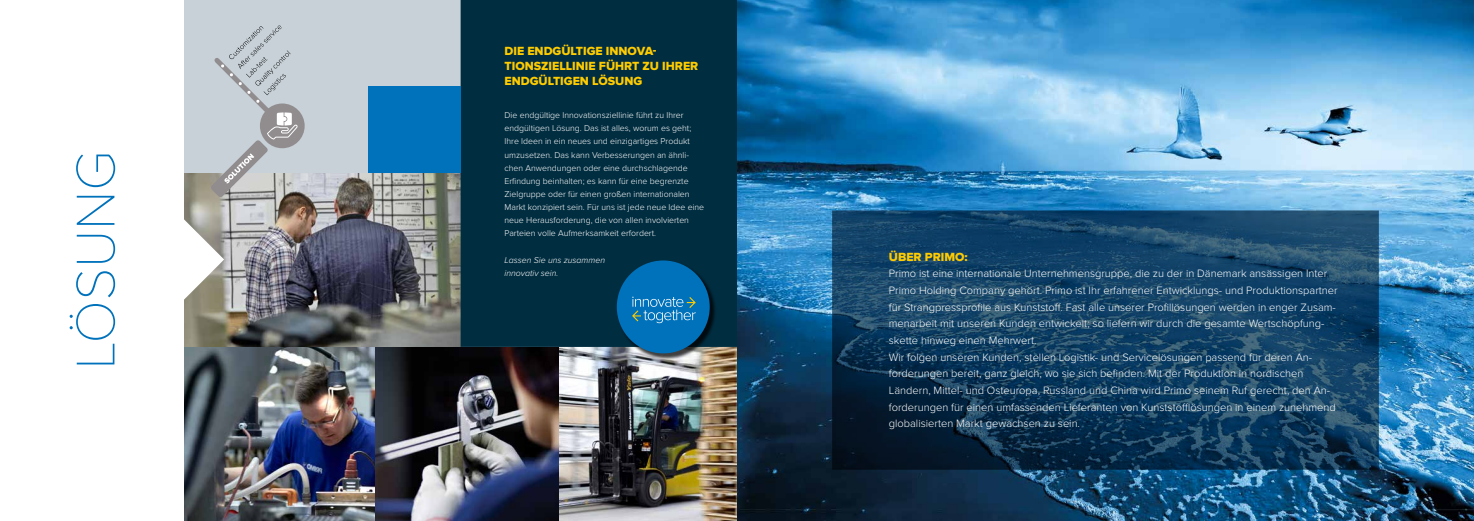
<style>
.page{position:relative;width:1474px;height:521px;background:#fff}
.page>*{position:absolute;margin:0;border:0;box-sizing:border-box;transform-origin:0 0}
.t1{font:100 56.52px "Proxima Nova T";color:#0072bb}
.t2{font:12.25px/14.9px "Proxima Nova Extrabld";color:#fc0}
.t3{font:300 11.11px/16.6px "Proxima Nova";color:#fff}
.t4{font:300 8.75px/13.1px "Proxima Nova";color:#fff}
.t5{font:italic 300 8.75px/13.1px "Proxima Nova";color:#fff}
</style>
<div class="page">
<div style="left:184px;top:0;width:278px;height:174px;background:#c7d1d7"></div>
<img style="left:559px;top:347px;width:178px;height:174px">
<img style="left:184px;top:173px;width:276px;height:174px">
<img style="left:375px;top:347px;width:184px;height:174px">
<img style="left:184px;top:347px;width:191px;height:174px">
<div style="left:460px;top:0;width:277px;height:347px;background:#002d40"></div>
<div style="left:260px;top:103px;width:45px;height:45px;background:#918d8f;border-radius:50%"></div>
<svg style="left:210px;top:25px;width:88px;height:172px"></svg>
<svg style="left:184px;top:218px;width:40px;height:83px"></svg>
<div style="left:368px;top:87px;width:92px;height:86px;background:#0072bb"></div>
<img style="left:737px;top:0;width:736px;height:521px">
<svg style="left:832px;top:210px;width:546px;height:260px;background:#123d5e"></svg>
<div style="left:617px;top:261px;width:99px;height:99px;background:#000;opacity:.75"></div>
<div style="left:617px;top:260px;width:92px;height:93px;background:#0072bb;border-radius:50%"></div>
<svg style="left:632px;top:297px;width:63px;height:26px"></svg>
<h1 class="t1" style="left:63px;top:369px;width:220px;rotate:-90deg">LÖSUNG</h1>
<p class="t2" style="left:504px;top:44px;width:195px">DIE ENDGÜLTIGE INNOVA-<br>TIONSZIELLINIE FÜHRT ZU IHRER<br>ENDGÜLTIGEN LÖSUNG</p>
<p class="t4" style="left:504px;top:109px;width:201px">Die endgültige Innovationsziellinie führt zu Ihrer endgültigen Lösung. Das ist alles, worum es geht; Ihre Ideen in ein neues und einzigartiges Produkt umzusetzen. Das kann Verbesserungen an ähnli&shy;chen Anwendungen oder eine durchschlagende Erfindung beinhalten; es kann für eine begrenzte Zielgruppe oder für einen großen internationalen Markt konzipiert sein. Für uns ist jede neue Idee eine neue Herausforderung, die von allen involvierten Parteien volle Aufmerksamkeit erfordert.</p>
<p class="t5" style="left:504px;top:253px;width:102px">Lassen Sie uns zusammen innovativ sein.</p>
<p class="t2" style="left:888px;top:250px;width:80px">ÜBER PRIMO:</p>
<p class="t3" style="left:888px;top:266px;width:450px">Primo ist eine internationale Unternehmensgruppe, die zu der in Dänemark ansässigen Inter Primo Holding Company gehört. Primo ist Ihr erfahrener Entwicklungs- und Produktionspartner für Strangpressprofile aus Kunststoff. Fast alle unserer Profillösungen werden in enger Zusam&shy;menarbeit mit unseren Kunden entwickelt; so liefern wir durch die gesamte Wertschöpfung&shy;skette hinweg einen Mehrwert.<br>Wir folgen unseren Kunden, stellen Logistik- und Servicelösungen passend für deren An&shy;forderungen bereit, ganz gleich, wo sie sich befinden. Mit der Produktion in nordischen Ländern, Mittel- und Osteuropa, Russland und China wird Primo seinem Ruf gerecht, den An&shy;forderungen für einen umfassenden Lieferanten von Kunststofflösungen in einem zunehmend globalisierten Markt gewachsen zu sein.</p>
</div>
